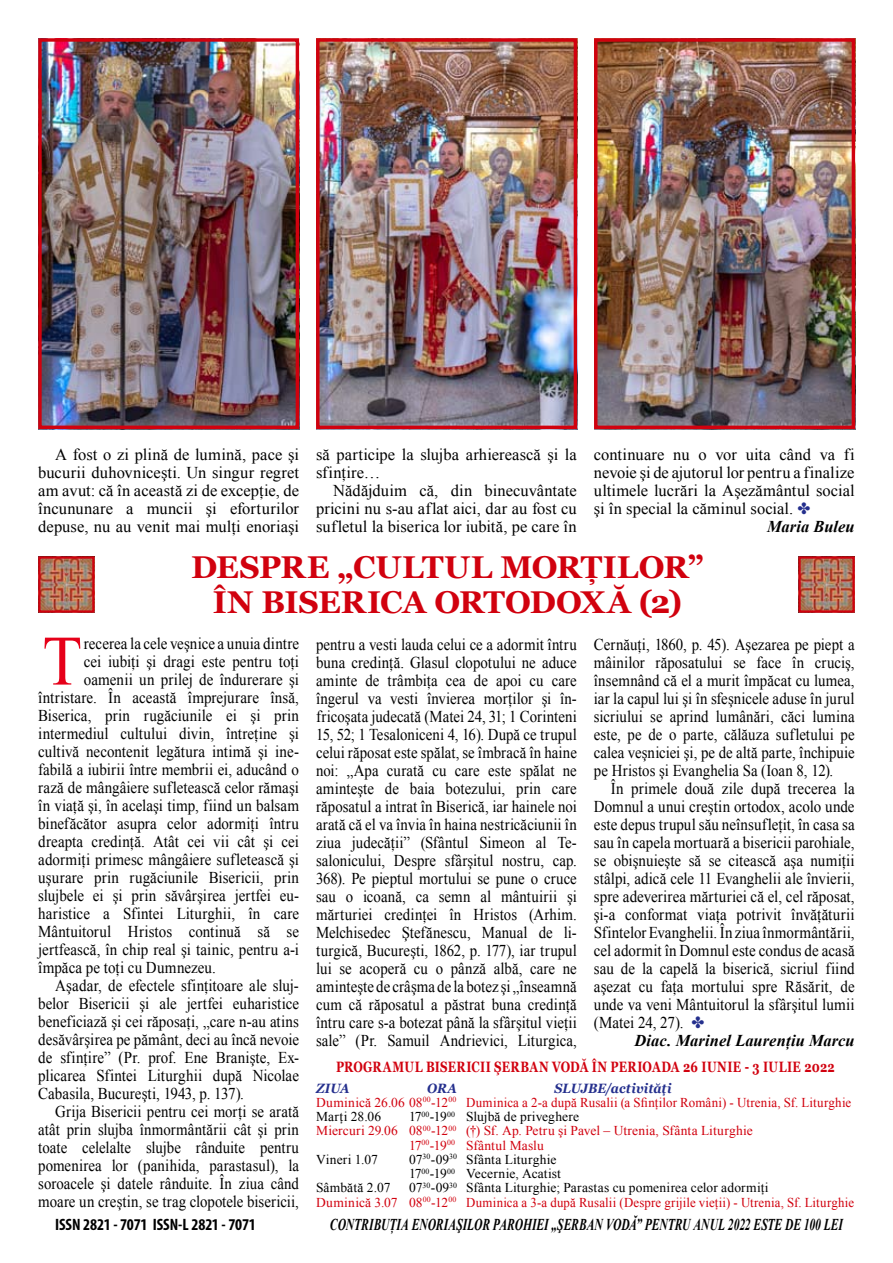
<style>
.page{position:relative;width:893px;height:1263px;background:#fff}
.page>*{position:absolute;margin:0;border:0;box-sizing:border-box;transform-origin:0 0}
.t1{font:70.8px "Times New Roman";color:#e60019;scale:.91 1}
.t2{font:700 31.5px "Georgia";color:#d1010e}
.t3{font:16.5px/18px "Times New Roman";letter-spacing:.005em;color:#000;text-align:justify;scale:.91 1}
.t4{font:16.5px/18px "Times New Roman";letter-spacing:.005em;color:#000;text-align:justify;scale:.9 1}
.t5{font:16.5px/18px "Times New Roman";letter-spacing:.005em;color:#000;text-align:justify}
.t6{font:italic 700 16.5px "Times New Roman";color:#000;scale:.7 1}
.t7{font:italic 700 16.5px "Times New Roman";color:#000}
.t8{font:700 condensed 16.5px "Myriad Pro";letter-spacing:-.01em;color:#000}
.t9{font:700 15px "Georgia";letter-spacing:.03em;color:#d1010e;scale:.77 1}
.t10{font:13.5px/14.2px "Times New Roman";letter-spacing:.01em;color:#d1010e}
.t11{font:13.5px/14.2px "Times New Roman";letter-spacing:.005em;color:#000}
.t12{font:italic 700 13.5px "Georgia";color:#242f8d;scale:.91 1}
.s1{color:#242f8d}
.s2{color:#000}
</style>
<div class="page">
<img style="left:320px;top:42px;width:253px;height:383px">
<div style="left:316px;top:38px;width:261px;height:391px;border:3px solid #d1010e"></div>
<img style="left:598px;top:42px;width:253px;height:383px">
<div style="left:594px;top:38px;width:261px;height:391px;border:3px solid #d1010e"></div>
<img style="left:42px;top:42px;width:253px;height:383px">
<div style="left:38px;top:38px;width:261px;height:391px;border:3px solid #d1010e"></div>
<img style="left:41px;top:559px;width:51px;height:51px">
<div style="left:38px;top:556px;width:57px;height:57px;border:2px solid #d1010e"></div>
<img style="left:801px;top:559px;width:51px;height:51px">
<div style="left:798px;top:556px;width:57px;height:57px;border:2px solid #d1010e"></div>
<p class="t5" style="left:38px;top:445px;width:262px;text-indent:17px">A fost o zi plină de lumină, pace şi bucurii duhovniceşti. Un singur regret am avut: că în această zi de excepţie, de încununare a muncii şi eforturilor depuse, nu au venit mai mulţi enoriaşi</p>
<p class="t5" style="left:316px;top:445px;width:262px">să participe la slujba arhierească şi la sfinţire…</p>
<p class="t5" style="left:316px;top:481px;width:262px;text-indent:17px">Nădăjduim că, din binecuvântate pricini nu s-au aflat aici, dar au fost cu sufletul la biserica lor iubită, pe care în</p>
<p class="t5" style="left:594px;top:445px;width:262px">continuare nu o vor uita când va fi</p>
<p class="t5" style="left:594px;top:463px;width:262px">nevoie şi de ajutorul lor pentru a finalize</p>
<p class="t5" style="left:594px;top:481px;width:262px">ultimele lucrări la Aşezământul social</p>
<p class="t5" style="left:594px;top:499px;width:218px">şi în special la căminul social. <span class="s1">✤</span></p>
<p class="t7" style="left:767px;top:514px;width:89px">Maria Buleu</p>
<h2 class="t2" style="left:191px;top:550px;width:335px">DESPRE „CULTUL MORŢILOR</h2>
<h2 class="t2" style="left:687px;top:550px;width:18px">”</h2>
<h2 class="t2" style="left:213px;top:584px;width:471px">ÎN BISERICA ORTODOXĂ (2)</h2>
<h1 class="t1" style="left:43px;top:613px;width:45px">T</h1>
<p class="t3" style="left:84px;top:634px;width:238px">recerea la cele veşnice a unuia dintre</p>
<p class="t3" style="left:84px;top:652px;width:238px">cei iubiţi şi dragi este pentru toţi</p>
<p class="t3" style="left:84px;top:670px;width:238px">oamenii un prilej de îndurerare şi</p>
<p class="t3" style="left:38px;top:688px;width:288px">întristare. În această împrejurare însă,</p>
<p class="t3" style="left:38px;top:706px;width:288px">Biserica, prin rugăciunile ei şi prin</p>
<p class="t3" style="left:38px;top:724px;width:288px">intermediul cultului divin, întreţine şi</p>
<p class="t3" style="left:38px;top:742px;width:288px">cultivă necontenit legătura intimă şi ine-</p>
<p class="t3" style="left:38px;top:760px;width:288px">fabilă a iubirii între membrii ei, aducând o</p>
<p class="t3" style="left:38px;top:778px;width:288px">rază de mângâiere sufletească celor rămaşi</p>
<p class="t3" style="left:38px;top:796px;width:288px">în viaţă şi, în acelaşi timp, fiind un balsam</p>
<p class="t3" style="left:38px;top:814px;width:288px">binefăcător asupra celor adormiţi întru</p>
<p class="t3" style="left:38px;top:832px;width:288px">dreapta credinţă. Atât cei vii cât şi cei</p>
<p class="t3" style="left:38px;top:850px;width:288px">adormiţi primesc mângâiere sufletească şi</p>
<p class="t3" style="left:38px;top:868px;width:288px">uşurare prin rugăciunile Bisericii, prin</p>
<p class="t3" style="left:38px;top:886px;width:288px">slujbele ei şi prin săvârşirea jertfei eu-</p>
<p class="t3" style="left:38px;top:904px;width:288px">haristice a Sfintei Liturghii, în care</p>
<p class="t3" style="left:38px;top:922px;width:288px">Mântuitorul Hristos continuă să se</p>
<p class="t3" style="left:38px;top:940px;width:288px">jertfească, în chip real şi tainic, pentru a-i</p>
<p class="t3" style="left:38px;top:958px;width:197px">împăca pe toţi cu Dumnezeu.</p>
<p class="t3" style="left:55px;top:976px;width:269px">Aşadar, de efectele sfinţitoare ale sluj-</p>
<p class="t3" style="left:38px;top:994px;width:288px">belor Bisericii şi ale jertfei euharistice</p>
<p class="t3" style="left:38px;top:1012px;width:288px">beneficiază şi cei răposaţi, „care n-au atins</p>
<p class="t3" style="left:38px;top:1030px;width:288px">desăvârşirea pe pământ, deci au încă nevoie</p>
<p class="t3" style="left:38px;top:1048px;width:288px">de sfinţire” (Pr. prof. Ene Branişte, Ex-</p>
<p class="t3" style="left:38px;top:1066px;width:288px">plicarea Sfintei Liturghii după Nicolae</p>
<p class="t3" style="left:38px;top:1084px;width:228px">Cabasila, Bucureşti, 1943, p. 137).</p>
<p class="t4" style="left:55px;top:1102px;width:272px">Grija Bisericii pentru cei morţi se arată</p>
<p class="t4" style="left:38px;top:1120px;width:291px">atât prin slujba înmormântării cât şi prin</p>
<p class="t4" style="left:38px;top:1138px;width:291px">toate celelalte slujbe rânduite pentru</p>
<p class="t4" style="left:38px;top:1156px;width:291px">pomenirea lor (panihida, parastasul), la</p>
<p class="t4" style="left:38px;top:1174px;width:291px">soroacele şi datele rânduite. În ziua când</p>
<p class="t4" style="left:38px;top:1192px;width:291px">moare un creştin, se trag clopotele bisericii,</p>
<p class="t8" style="left:55px;top:1214px;width:202px">ISSN 2821 - 7071 ISSN-L 2821 - 7071</p>
<p class="t4" style="left:316px;top:635px;width:291px">pentru a vesti lauda celui ce a adormit întru buna credinţă. Glasul clopotului ne aduce aminte de trâmbiţa cea de apoi cu care îngerul va vesti învierea morţilor şi în&shy;fricoşata judecată (Matei 24, 31; 1 Corinteni 15, 52; 1 Tesaloniceni 4, 16). După ce trupul celui răposat este spălat, se îmbracă în haine noi: „Apa curată cu care este spălat ne aminteşte de baia botezului, prin care răposatul a intrat în Biserică, iar hainele noi arată că el va învia în haina nestricăciunii în ziua judecăţii” (Sfântul Simeon al Te&shy;salonicului, Despre sfârşitul nostru, cap.<br>368). Pe pieptul mortului se pune o cruce sau o icoană, ca semn al mântuirii şi mărturiei credinţei în Hristos (Arhim.<br>Melchisedec Ştefănescu, Manual de li&shy;turgică, Bucureşti, 1862, p. 177), iar trupul lui se acoperă cu o pânză albă, care ne aminteşte de crâşma de la botez şi „înseamnă cum că răposatul a păstrat buna credinţă întru care s-a botezat până la sfârşitul vieţii sale” (Pr. Samuil Andrievici, Liturgica,</p>
<p class="t4" style="left:594px;top:635px;width:291px">Cernăuţi, 1860, p. 45). Aşezarea pe piept a mâinilor răposatului se face în cruciş, însemnând că el a murit împăcat cu lumea, iar la capul lui şi în sfeşnicele aduse în jurul sicriului se aprind lumânări, căci lumina este, pe de o parte, călăuza sufletului pe calea veşniciei şi, pe de altă parte, închipuie pe Hristos şi Evanghelia Sa (Ioan 8, 12).</p>
<p class="t3" style="left:594px;top:779px;width:288px;text-indent:17px">În primele două zile după trecerea la Domnul a unui creştin ortodox, acolo unde este depus trupul său neînsufleţit, în casa sa sau în capela mortuară a bisericii parohiale, se obişnuieşte să se citească aşa numiţii stâlpi, adică cele 11 Evanghelii ale învierii, spre adeverirea mărturiei că el, cel răposat, şi-a conformat viaţa potrivit învăţăturii Sfintelor Evanghelii. În ziua înmormântării, cel adormit în Domnul este condus de acasă sau de la capelă la biserică, sicriul fiind aşezat cu faţa mortului spre Răsărit, de unde va veni Mântuitorul la sfârşitul lumii (Matei 24, 27). <span class="s1">✤</span></p>
<p class="t7" style="left:634px;top:1028px;width:222px">Diac. Marinel Laurenţiu Marcu</p>
<p class="t9" style="left:336px;top:1058px;width:62px">PROGRAM</p>
<p class="t9" style="left:405px;top:1058px;width:151px">UL BISERICII ŞERBAN</p>
<p class="t9" style="left:552px;top:1058px;width:369px">VODĂ ÎN PERIOADA 26 IUNIE - 3 IULIE 2022</p>
<p class="t12" style="left:316px;top:1080px;width:38px">ZIUA</p>
<p class="t12" style="left:427px;top:1080px;width:34px">ORA</p>
<p class="t12" style="left:555px;top:1080px;width:130px">SLUJBE/activităţi</p>
<p class="t10" style="left:316px;top:1095px;width:537px">Duminică 26.06 08<sup>00</sup>-12<sup>00</sup> Duminica a 2-a după Rusalii (a Sfinţilor Români) - Utrenia, Sf. Liturghie<br><span class="s2">Marţi 28.06</span></p>
<p class="t11" style="left:409px;top:1109px;width:171px">17<sup>00</sup>-19<sup>00</sup> Slujbă de priveghere</p>
<p class="t10" style="left:316px;top:1123px;width:438px">Miercuri 29.06 08<sup>00</sup>-12<sup>00</sup> (†) Sf. Ap. Petru şi Pavel – Utrenia, Sfânta Liturghie</p>
<p class="t10" style="left:409px;top:1138px;width:136px">17<sup>00</sup>-19<sup>00</sup> Sfântul Maslu</p>
<p class="t11" style="left:316px;top:1152px;width:63px">Vineri 1.07</p>
<p class="t11" style="left:409px;top:1152px;width:153px">07<sup>30</sup>-09<sup>30</sup> Sfânta Liturghie<br>17<sup>00</sup>-19<sup>00</sup> Vecernie, Acatist</p>
<p class="t11" style="left:316px;top:1180px;width:76px">Sâmbătă 2.07</p>
<p class="t10" style="left:316px;top:1180px;width:539px;text-align:center"><span class="s2">07</span><sup>30</sup><span class="s2">-09</span><sup>30</sup> <span class="s2">Sfânta Liturghie; Parastas cu pomenirea celor adormiţi<br></span>Duminică 3.07 08<sup>00</sup>-12<sup>00</sup> Duminica a 3-a după Rusalii (Despre grijile vieţii) - Utrenia, Sf. Liturghie</p>
<p class="t6" style="left:330px;top:1213px;width:734px">CONTRIBUŢIA ENORIAŞILOR PAROHIEI „ŞERBAN VODĂ” PENTRU ANUL 2022 ESTE DE 100 LEI</p>
</div>
